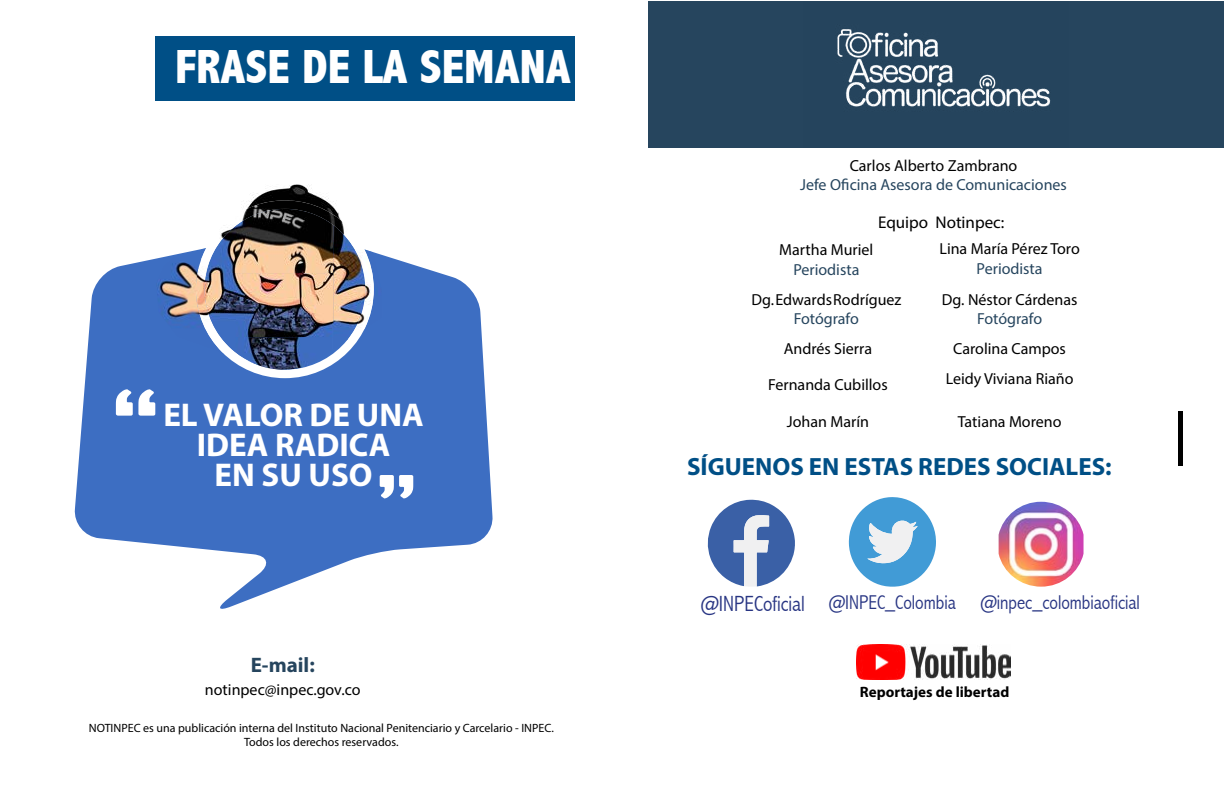
<style>
.page{position:relative;width:1224px;height:792px;background:#fff}
.page>*{position:absolute;margin:0;border:0;box-sizing:border-box;transform-origin:0 0}
.t1{font:800 condensed 48px "Abadi";color:#fff}
.t2{font:700 33px/30px "Myriad Pro";color:#fff;text-align:center}
.t3{font:700 25px "Myriad Pro";color:#004f86}
.t4{font:700 21px "Myriad Pro";color:#26455e}
.t5{font:300 condensed 20px "Abadi";color:#283583}
.t6{font:17px "Myriad Pro";color:#000}
.t7{font:16px "Myriad Pro";color:#000}
.t8{font:16px "Myriad Pro";color:#26455e}
.t9{font:700 15px "Myriad Pro";color:#000}
.t10{font:12px/14.4px "Myriad Pro";color:#000;text-align:center}
.s1{font-size:22px}
</style>
<div class="page">
<hr style="left:1179px;top:411px;width:4px;height:54px;background:#000">
<div style="left:648px;top:1px;width:576px;height:146px;background:#26455e"></div>
<img style="left:837px;top:29px;width:214px;height:78px">
<img style="left:856px;top:645px;width:155px;height:34px">
<svg style="left:707px;top:500px;width:88px;height:87px"></svg>
<svg style="left:848px;top:497px;width:88px;height:90px"></svg>
<img style="left:999px;top:502px;width:85px;height:85px">
<div style="left:155px;top:36px;width:420px;height:64px;background:#004f86"></div>
<svg style="left:74px;top:255px;width:419px;height:354px;fill:#3d6ec2"></svg>
<img style="left:252px;top:184px;width:77px;height:16px">
<img style="left:156px;top:250px;width:40px;height:102px">
<img style="left:374px;top:252px;width:9px;height:76px">
<svg style="left:196px;top:340px;width:178px;height:38px"></svg>
<img style="left:232px;top:234px;width:101px;height:103px">
<img style="left:333px;top:234px;width:32px;height:115px">
<img style="left:221px;top:337px;width:112px;height:33px">
<img style="left:221px;top:200px;width:123px;height:34px">
<img style="left:196px;top:234px;width:36px;height:122px">
<img style="left:343px;top:234px;width:31px;height:106px">
<img style="left:231px;top:349px;width:46px;height:20px">
<svg style="left:116px;top:389px;width:39px;height:27px"></svg>
<svg style="left:380px;top:475px;width:33px;height:23px"></svg>
<h1 class="t1" style="left:175px;top:39px;width:397px">FRASE DE LA SEMANA</h1>
<h2 class="t2" style="left:163px;top:399px;width:262px">EL VALOR DE UNA<br>IDEA RADICA<br>EN SU USO</h2>
<h3 class="t4" style="left:251px;top:651px;width:66px">E-mail:</h3>
<p class="t7" style="left:205px;top:680px;width:157px">notinpec@inpec.gov.co</p>
<p class="t10" style="left:89px;top:721px;width:467px">NOTINPEC es una publicación interna del Instituto Nacional Penitenciario y Carcelario - INPEC.<br>Todos los derechos reservados.</p>
<p class="t7" style="left:850px;top:155px;width:169px">Carlos Alberto Zambrano</p>
<p class="t8" style="left:800px;top:175px;width:268px">Jefe Oficina Asesora de Comunicaciones</p>
<p class="t6" style="left:878px;top:211px;width:128px">Equipo Notinpec:</p>
<p class="t7" style="left:779px;top:240px;width:96px">Martha Muriel</p>
<p class="t8" style="left:793px;top:259px;width:68px">Periodista</p>
<p class="t7" style="left:751px;top:290px;width:152px">Dg. Edwards Rodríguez</p>
<p class="t8" style="left:794px;top:309px;width:67px">Fotógrafo</p>
<p class="t7" style="left:939px;top:239px;width:142px">Lina María Pérez Toro</p>
<p class="t8" style="left:977px;top:258px;width:68px">Periodista</p>
<p class="t7" style="left:942px;top:290px;width:137px">Dg. Néstor Cárdenas</p>
<p class="t8" style="left:977px;top:309px;width:67px">Fotógrafo</p>
<p class="t7" style="left:784px;top:339px;width:90px">Andrés Sierra</p>
<p class="t7" style="left:953px;top:339px;width:114px">Carolina Campos</p>
<p class="t7" style="left:768px;top:374px;width:121px">Fernanda Cubillos</p>
<p class="t7" style="left:787px;top:412px;width:84px">Johan Marín</p>
<p class="t7" style="left:958px;top:412px;width:105px">Tatiana Moreno</p>
<p class="t7" style="left:946px;top:369px;width:129px">Leidy Viviana Riaño</p>
<h3 class="t3" style="left:687px;top:450px;width:426px">SÍGUENOS EN ESTAS REDES SOCIALES:</h3>
<p class="t5" style="left:701px;top:591px;width:256px"><span class="s1">@INPECoficial</span> @INPEC_Colombia</p>
<p class="t5" style="left:981px;top:591px;width:160px">@inpec_colombiaoficial</p>
<p class="t9" style="left:860px;top:682px;width:151px">Reportajes de libertad</p>
</div>
